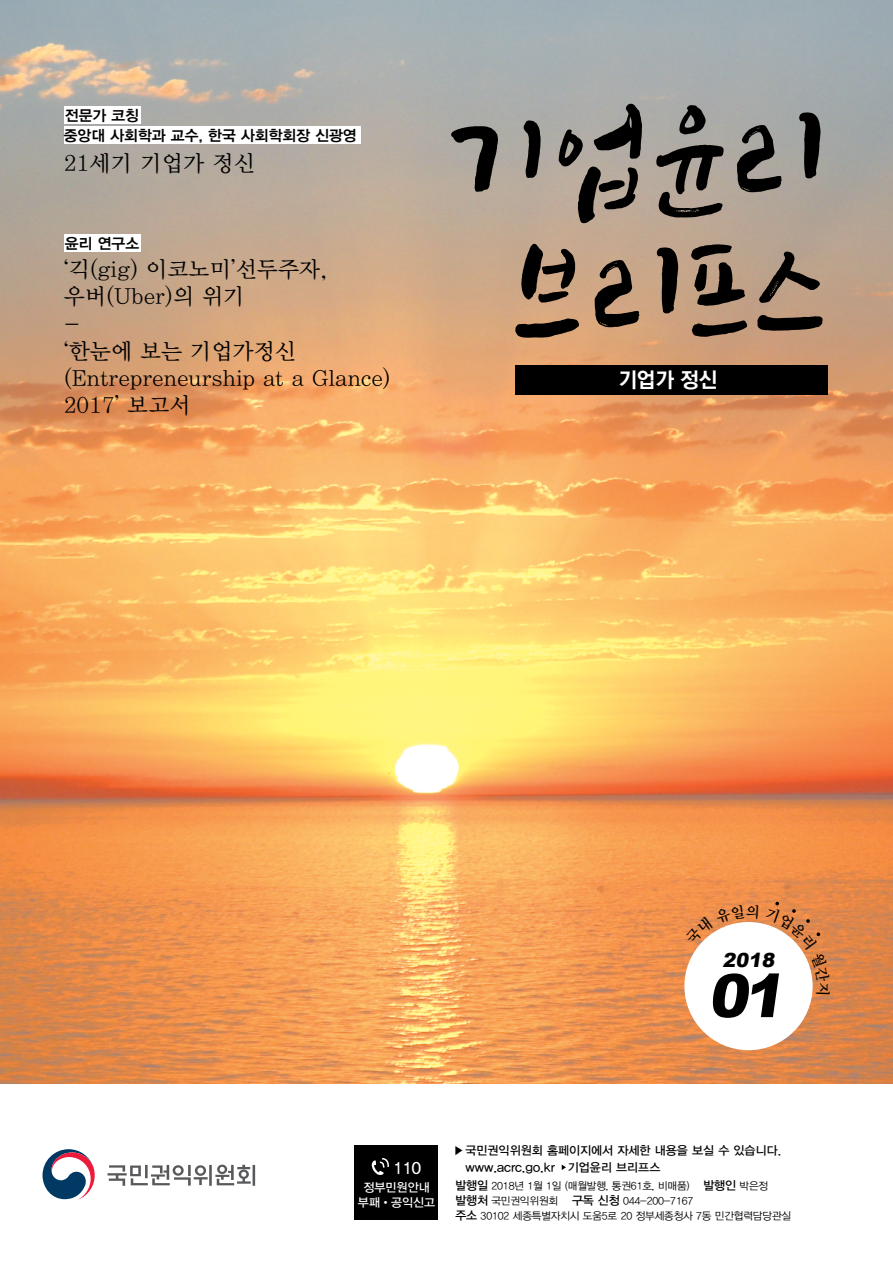
<style>
.page{position:relative;width:893px;height:1263px;background:#fff}
.page>*{position:absolute;margin:0;border:0;box-sizing:border-box;transform-origin:0 0}
.t1{font:900 60px "Arial";color:#000}
.t2{font:22.5px/27.3px "YDVY Mj O33";color:#000}
.t3{font:21px "YGO550";color:#fff}
.t4{font:900 19.5px "Arial";color:#000}
.t5{font:16.5px "YDVYGO33";color:#fff}
.t6{font:15px "YDVYGO34";color:#000}
.t7{font:12.75px "YDVYGO33";color:#000}
.t8{font:12px "YDVYGO33";color:#000}
.t9{font:12px/15px "YDVYGO33";color:#fff;text-align:center}
.t10{font:10.5px/15px "YDVYGO32";letter-spacing:-.015em;color:#000}
.s1{font-size:12px}
.s2{font-family:"YDVYGO33";font-size:12px}
</style>
<div class="page">
<img style="left:0;top:0;width:893px;height:1084px">
<svg style="left:43px;top:1149px;width:52px;height:51px"></svg>
<svg style="left:108px;top:1165px;width:147px;height:21px"></svg>
<div style="left:684px;top:922px;width:129px;height:128px;background:#fff;border-radius:50%"></div>
<div style="left:64px;top:107px;width:76px;height:17px;background:#fff"></div>
<div style="left:64px;top:234px;width:76px;height:17px;background:#fff"></div>
<svg style="left:562px;top:1164px;width:4px;height:6px"></svg>
<div style="left:355px;top:1145px;width:83px;height:75px;background:#000"></div>
<svg style="left:455px;top:1146px;width:7px;height:9px"></svg>
<div style="left:64px;top:127px;width:296px;height:17px;background:#fff"></div>
<svg style="left:451px;top:104px;width:369px;height:119px;background:#89837c"></svg>
<svg style="left:515px;top:244px;width:308px;height:94px;background:#8f745f"></svg>
<svg style="left:372px;top:1158px;width:17px;height:17px"></svg>
<div style="left:515px;top:365px;width:313px;height:30px;background:#000"></div>
<svg style="left:684px;top:904px;width:74px;height:41px"></svg>
<svg style="left:765px;top:901px;width:65px;height:93px"></svg>
<h3 class="t6" style="left:65px;top:105px;width:76px">전문가 코칭</h3>
<h3 class="t6" style="left:64px;top:126px;width:294px">중앙대 사회학과 교수, 한국 사회학회장 신광영</h3>
<h2 class="t2" style="left:64px;top:149px;width:193px">21세기 기업가 정신</h2>
<h3 class="t6" style="left:65px;top:233px;width:76px">윤리 연구소</h3>
<h2 class="t2" style="left:64px;top:254px;width:328px">‘긱(gig) 이코노미’선두주자, 우버(Uber)의 위기<br>-<br>‘한눈에 보는 기업가정신 (Entrepreneurship at a Glance)<br>2017’ 보고서</h2>
<h3 class="t3" style="left:618px;top:369px;width:101px">기업가 정신</h3>
<h3 class="t4" style="left:722px;top:945px;width:57px">2018</h3>
<h1 class="t1" style="left:708px;top:952px;width:89px">01</h1>
<h3 class="t5" style="left:393px;top:1156px;width:29px">110</h3>
<p class="t9" style="left:358px;top:1179px;width:79px">정부민원안내 부패•공익신고</p>
<p class="t8" style="left:465px;top:1143px;width:317px">국민권익위원회 홈페이지에서 자세한 내용을 보실 수 있습니다.</p>
<p class="t7" style="left:465px;top:1158px;width:196px">www.acrc.go.kr <span class="s1">기업윤리 브리프스</span></p>
<p class="t10" style="left:455px;top:1178px;width:337px"><span class="s2">발행일</span> 2018년 1월 1일 (매월발행, 통권61호, 비매품) <span class="s2">발행인</span> 박은정 <span class="s2">발행처</span> 국민권익위원회 <span class="s2">구독 신청</span> 044-200-7167<br><span class="s2">주소</span> 30102 세종특별자치시 도움5로 20 정부세종청사 7동 민간협력담당관실</p>
</div>
